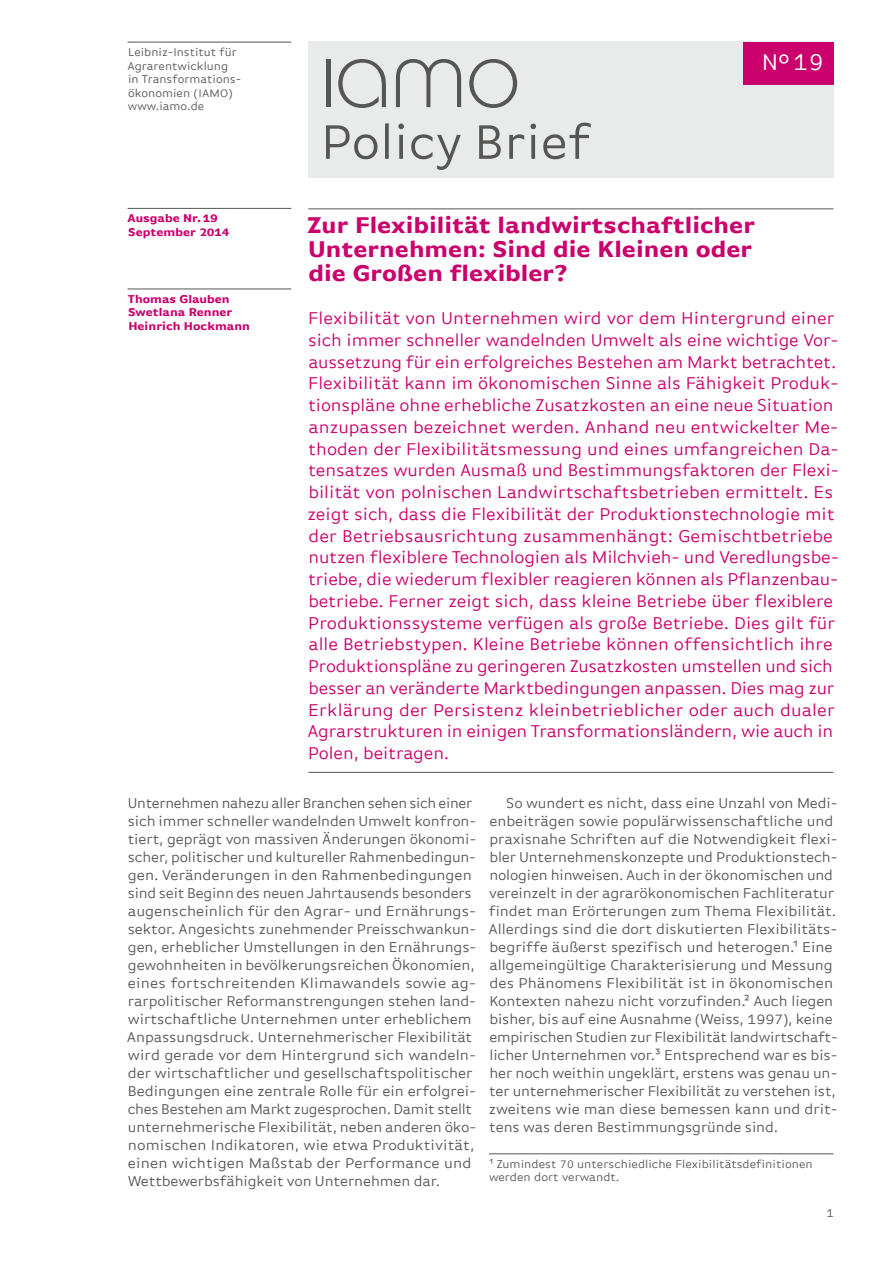
<style>
.page{position:relative;width:893px;height:1263px;background:#fff}
.page>*{position:absolute;margin:0;border:0;box-sizing:border-box;transform-origin:0 0}
.t1{font:51px "Basic Gothic Offc";color:#565655}
.t2{font:700 24px/24px "Basic Gothic Offc";color:#ca006c;text-align:justify}
.t3{font:24px "Basic Gothic Offc";color:#fff}
.t4{font:18px/21.8px "Basic Gothic Offc";letter-spacing:-.01em;color:#ca006c}
.t5{font:15px/18px "Basic Gothic Offc";letter-spacing:-.01em;color:#565655}
.t6{font:12px/13.5px "Basic Gothic Offc";color:#565655}
.t7{font:700 12px/13.5px "Basic Gothic Offc";color:#ca006c}
.s1{font-size:11.4px}
.s2{font-size:14.25px}
</style>
<div class="page">
<div style="left:308px;top:42px;width:525px;height:136px;background:#e9eaea"></div>
<hr style="left:308px;top:208px;width:525px;height:1px;background:#565655">
<hr style="left:308px;top:772px;width:525px;height:1px;background:#565655">
<hr style="left:128px;top:289px;width:163px;height:1px;background:#565655">
<hr style="left:128px;top:208px;width:163px;height:1px;background:#565655">
<svg style="left:396px;top:59px;width:121px;height:49px"></svg>
<svg style="left:338px;top:59px;width:48px;height:49px"></svg>
<hr style="left:326px;top:60px;width:4px;height:47px;background:#565655">
<div style="left:743px;top:42px;width:90px;height:42px;background:#ca006c"></div>
<hr style="left:128px;top:42px;width:163px;height:1px;background:#565655">
<hr style="left:489px;top:1153px;width:344px;height:1px;background:#565655">
<p class="t6" style="left:127px;top:46px;width:115px">Leibniz-Institut für<br>Agrarentwicklung in Transformations&shy;ökonomien (<span class="s1">IAMO</span>) www.iamo.de</p>
<p class="t7" style="left:128px;top:212px;width:104px">Ausgabe Nr.<span class="s1">19<br></span>September <span class="s1">2014</span></p>
<p class="t7" style="left:128px;top:292px;width:124px">Thomas Glauben<br>Swetlana Renner<br>Heinrich Hockmann</p>
<h1 class="t1" style="left:321px;top:115px;width:272px">Policy Brief</h1>
<h2 class="t3" style="left:762px;top:50px;width:64px">Nº19</h2>
<h2 class="t2" style="left:307px;top:213px;width:450px">Zur Flexibilität landwirtschaftlicher Unternehmen: Sind die Kleinen oder die Großen flexibler?</h2>
<p class="t4" style="left:307px;top:308px;width:533px">Flexibilität von Unternehmen wird vor dem Hintergrund einer sich immer schneller wandelnden Umwelt als eine wichtige Vor&shy;aussetzung für ein erfolgreiches Bestehen am Markt betrachtet.<br>Flexibilität kann im ökonomischen Sinne als Fähigkeit Produk&shy;tionspläne ohne erhebliche Zusatzkosten an eine neue Situation anzupassen bezeichnet werden. Anhand neu entwickelter Me&shy;thoden der Flexibilitätsmessung und eines umfangreichen Da&shy;tensatzes wurden Ausmaß und Bestimmungsfaktoren der Flexi&shy;bilität von polnischen Landwirtschaftsbetrieben ermittelt. Es zeigt sich, dass die Flexibilität der Produktionstechnologie mit der Betriebsausrichtung zusammenhängt: Gemischtbetriebe nutzen flexiblere Technologien als Milchvieh- und Veredlungsbe&shy;triebe, die wiederum flexibler reagieren können als Pflanzenbau&shy;betriebe. Ferner zeigt sich, dass kleine Betriebe über flexiblere Produktionssysteme verfügen als große Betriebe. Dies gilt für alle Betriebstypen. Kleine Betriebe können offensichtlich ihre Produktionspläne zu geringeren Zusatzkosten umstellen und sich besser an veränderte Marktbedingungen anpassen. Dies mag zur Erklärung der Persistenz kleinbetrieblicher oder auch dualer Agrarstrukturen in einigen Transformationsländern, wie auch in Polen, beitragen.</p>
<p class="t5" style="left:127px;top:794px;width:351px">Unternehmen nahezu aller Branchen sehen sich einer sich immer schneller wandelnden Umwelt konfron&shy;tiert, geprägt von massiven Änderungen ökonomi&shy;scher, politischer und kultureller Rahmenbedingun&shy;gen. Veränderungen in den Rahmenbedingungen sind seit Beginn des neuen Jahrtausends besonders augenscheinlich für den Agrar- und Ernährungs&shy;sektor. Angesichts zunehmender Preisschwankun&shy;gen, erheblicher Umstellungen in den Ernährungs&shy;gewohnheiten in bevölkerungsreichen Ökonomien, eines fortschreitenden Klimawandels sowie ag&shy;rarpolitischer Reformanstrengungen stehen land&shy;wirtschaftliche Unternehmen unter erheblichem Anpassungsdruck. Unternehmerischer Flexibilität wird gerade vor dem Hintergrund sich wandeln&shy;der wirtschaftlicher und gesellschaftspolitischer Bedingungen eine zentrale Rolle für ein erfolgrei&shy;ches Bestehen am Markt zugesprochen. Damit stellt unternehmerische Flexibilität, neben anderen öko&shy;nomischen Indikatoren, wie etwa Produktivität, einen wichtigen Maßstab der Performance und Wettbewerbsfähigkeit von Unternehmen dar.</p>
<p class="t5" style="left:488px;top:794px;width:351px;text-indent:18px">So wundert es nicht, dass eine Unzahl von Medi&shy;enbeiträgen sowie populärwissenschaftliche und praxisnahe Schriften auf die Notwendigkeit flexi&shy;bler Unternehmenskonzepte und Produktionstech&shy;nologien hinweisen. Auch in der ökonomischen und vereinzelt in der agrarökonomischen Fachliteratur findet man Erörterungen zum Thema Flexibilität.<br>Allerdings sind die dort diskutierten Flexibilitäts&shy;begriffe äußerst spezifisch und heterogen.¹ Eine allgemeingültige Charakterisierung und Messung des Phänomens Flexibilität ist in ökonomischen Kontexten nahezu nicht vorzufinden.² Auch liegen bisher, bis auf eine Ausnahme (Weiss, <span class="s2">1997</span>), keine empirischen Studien zur Flexibilität landwirtschaft&shy;licher Unternehmen vor.³ Entsprechend war es bis&shy;her noch weithin ungeklärt, erstens was genau un&shy;ter unternehmerischer Flexibilität zu verstehen ist, zweitens wie man diese bemessen kann und drit&shy;tens was deren Bestimmungsgründe sind.</p>
<p class="t6" style="left:489px;top:1157px;width:325px">¹ Zumindest <span class="s1">70</span> unterschiedliche Flexibilitätsdefinitionen werden dort verwandt.</p>
<p class="t6" style="left:826px;top:1206px;width:9px">1</p>
</div>
